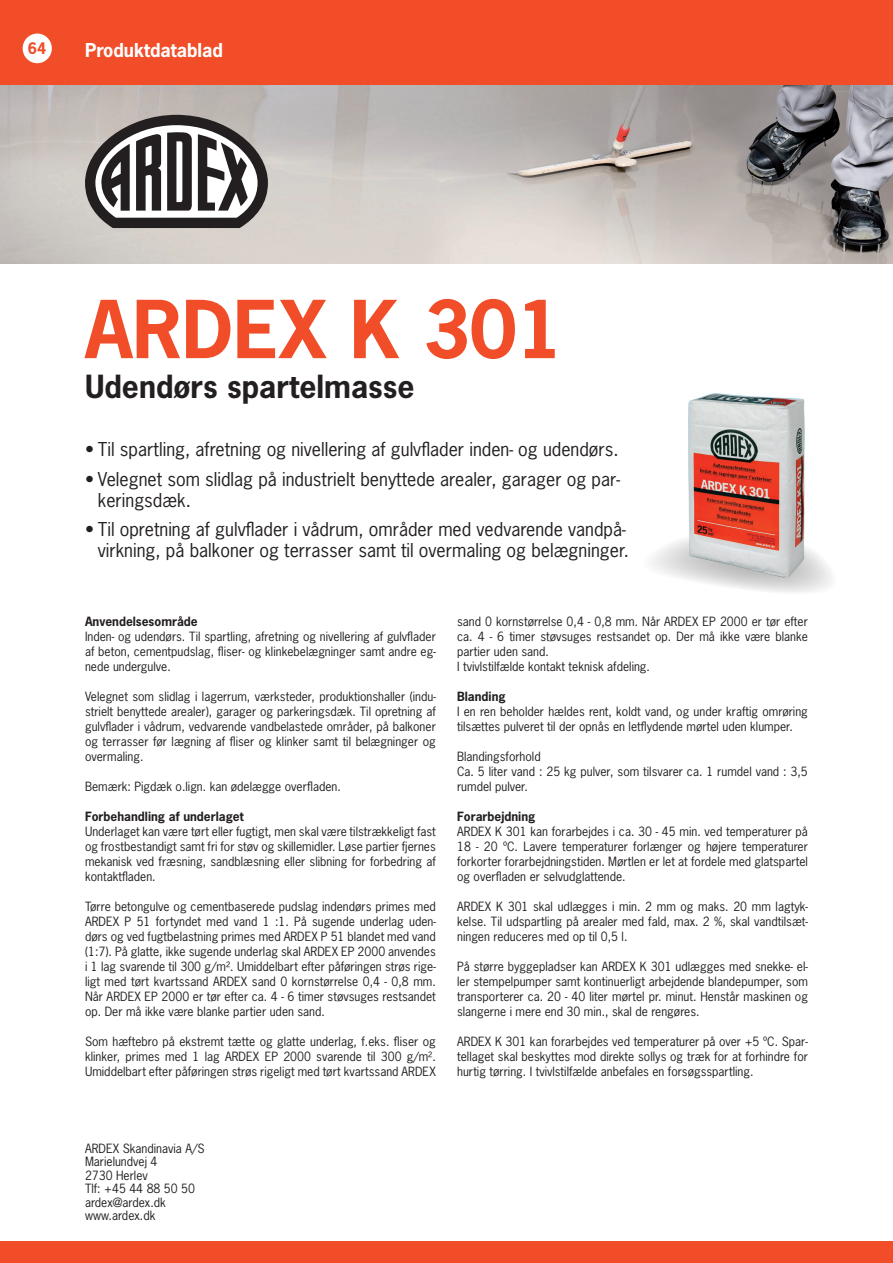
<style>
.page{position:relative;width:893px;height:1263px;background:#fff}
.page>*{position:absolute;margin:0;border:0;box-sizing:border-box;transform-origin:0 0}
.t1{font:700 75px "News Gothic Std";color:#f04d28}
.t2{font:700 30px "News Gothic Std";color:#231f20}
.t3{font:18px/21px "News Gothic Std";color:#231f20}
.t4{font:700 18px "News Gothic Std";color:#fff}
.t5{font:700 15px "News Gothic Std";color:#f04d28}
.t6{font:12px/15px "News Gothic Std";color:#231f20;text-align:justify}
.t7{font:700 12px "News Gothic Std";color:#231f20}
</style>
<div class="page">
<img style="left:0;top:85px;width:893px;height:179px">
<div style="left:0;top:1242px;width:893px;height:21px;background:#f04d28"></div>
<div style="left:0;top:0;width:893px;height:85px;background:#f04d28"></div>
<svg style="left:85px;top:115px;width:183px;height:113px"></svg>
<svg style="left:652px;top:540px;width:180px;height:53px"></svg>
<div style="left:23px;top:34px;width:29px;height:29px;background:#fff;border-radius:50%"></div>
<img style="left:684px;top:393px;width:125px;height:188px">
<p class="t5" style="left:28px;top:39px;width:20px">64</p>
<h3 class="t4" style="left:85px;top:38px;width:139px">Produktdatablad</h3>
<h1 class="t1" style="left:85px;top:280px;width:480px">ARDEX K 301</h1>
<h2 class="t2" style="left:85px;top:366px;width:331px">Udendørs spartelmasse</h2>
<h3 class="t3" style="left:85px;top:439px;width:535px">• Til spartling, afretning og nivellering af gulvflader inden- og udendørs.</h3>
<h3 class="t3" style="left:98px;top:468px;width:524px;text-indent:-13px">• Velegnet som slidlag på industrielt benyttede arealer, garager og par&shy;keringsdæk.</h3>
<h3 class="t3" style="left:85px;top:519px;width:545px;text-align:right">• Til opretning af gulvflader i vådrum, områder med vedvarende vandpå&shy;virkning, på balkoner og terrasser samt til overmaling og belægninger.</h3>
<p class="t7" style="left:85px;top:613px;width:114px">Anvendelsesområde</p>
<p class="t6" style="left:85px;top:629px;width:352px">Inden- og udendørs. Til spartling, afretning og nivellering af gulvflader af beton, cementpudslag, fliser- og klinkebelægninger samt andre eg&shy;nede undergulve.</p>
<p class="t6" style="left:85px;top:689px;width:352px">Velegnet som slidlag i lagerrum, værksteder, produktionshaller (indu&shy;strielt benyttede arealer), garager og parkeringsdæk. Til opretning af gulvflader i vådrum, vedvarende vandbelastede områder, på balkoner og terrasser før lægning af fliser og klinker samt til belægninger og overmaling.</p>
<p class="t6" style="left:85px;top:779px;width:257px">Bemærk: Pigdæk o.lign. kan ødelægge overfladen.</p>
<p class="t7" style="left:85px;top:808px;width:160px">Forbehandling af underlaget</p>
<p class="t6" style="left:85px;top:824px;width:352px">Underlaget kan være tørt eller fugtigt, men skal være tilstrækkeligt fast og frostbestandigt samt fri for støv og skillemidler. Løse partier fjernes mekanisk ved fræsning, sandblæsning eller slibning for forbedring af kontaktfladen.</p>
<p class="t6" style="left:85px;top:899px;width:352px">Tørre betongulve og cementbaserede pudslag indendørs primes med ARDEX P 51 fortyndet med vand 1 :1. På sugende underlag uden&shy;dørs og ved fugtbelastning primes med ARDEX P 51 blandet med vand (1:7). På glatte, ikke sugende underlag skal ARDEX EP 2000 anvendes i 1 lag svarende til 300 g/m². Umiddelbart efter påføringen strøs rige&shy;ligt med tørt kvartssand ARDEX sand 0 kornstørrelse 0,4 - 0,8 mm.<br>Når ARDEX EP 2000 er tør efter ca. 4 - 6 timer støvsuges restsandet op. Der må ikke være blanke partier uden sand.</p>
<p class="t6" style="left:85px;top:1034px;width:352px">Som hæftebro på ekstremt tætte og glatte underlag, f.eks. fliser og klinker, primes med 1 lag ARDEX EP 2000 svarende til 300 g/m².<br>Umiddelbart efter påføringen strøs rigeligt med tørt kvartssand ARDEX</p>
<p class="t6" style="left:457px;top:614px;width:352px;text-align:left">sand 0 kornstørrelse 0,4 - 0,8 mm. Når ARDEX EP 2000 er tør efter ca. 4 - 6 timer støvsuges restsandet op. Der må ikke være blanke partier uden sand.<br>I tvivlstilfælde kontakt teknisk afdeling.</p>
<p class="t7" style="left:457px;top:688px;width:50px">Blanding</p>
<p class="t6" style="left:457px;top:704px;width:352px">I en ren beholder hældes rent, koldt vand, og under kraftig omrøring tilsættes pulveret til der opnås en letflydende mørtel uden klumper.</p>
<p class="t6" style="left:457px;top:749px;width:352px;text-align:left">Blandingsforhold<br>Ca. 5 liter vand : 25 kg pulver, som tilsvarer ca. 1 rumdel vand : 3,5 rumdel pulver.</p>
<p class="t7" style="left:457px;top:808px;width:80px">Forarbejdning</p>
<p class="t6" style="left:457px;top:824px;width:352px">ARDEX K 301 kan forarbejdes i ca. 30 - 45 min. ved temperaturer på 18 - 20 ºC. Lavere temperaturer forlænger og højere temperaturer forkorter forarbejdningstiden. Mørtlen er let at fordele med glatspartel og overfladen er selvudglattende.</p>
<p class="t6" style="left:457px;top:899px;width:352px">ARDEX K 301 skal udlægges i min. 2 mm og maks. 20 mm lagtyk&shy;kelse. Til udspartling på arealer med fald, max. 2 %, skal vandtilsæt&shy;ningen reduceres med op til 0,5 l.</p>
<p class="t6" style="left:457px;top:959px;width:352px">På større byggepladser kan ARDEX K 301 udlægges med snekke- el&shy;ler stempelpumper samt kontinuerligt arbejdende blandepumper, som transporterer ca. 20 - 40 liter mørtel pr. minut. Henstår maskinen og slangerne i mere end 30 min., skal de rengøres.</p>
<p class="t6" style="left:457px;top:1034px;width:352px">ARDEX K 301 kan forarbejdes ved temperaturer på over +5 ºC. Spar&shy;tellaget skal beskyttes mod direkte sollys og træk for at forhindre for hurtig tørring. I tvivlstilfælde anbefales en forsøgsspartling.</p>
<p class="t6" style="left:85px;top:1141px;width:121px;line-height:13.5px;text-align:left">ARDEX Skandinavia A/S<br>Marielundvej 4<br>2730 Herlev<br>Tlf: +45 44 88 50 50 ardex@ardex.dk www.ardex.dk</p>
</div>
